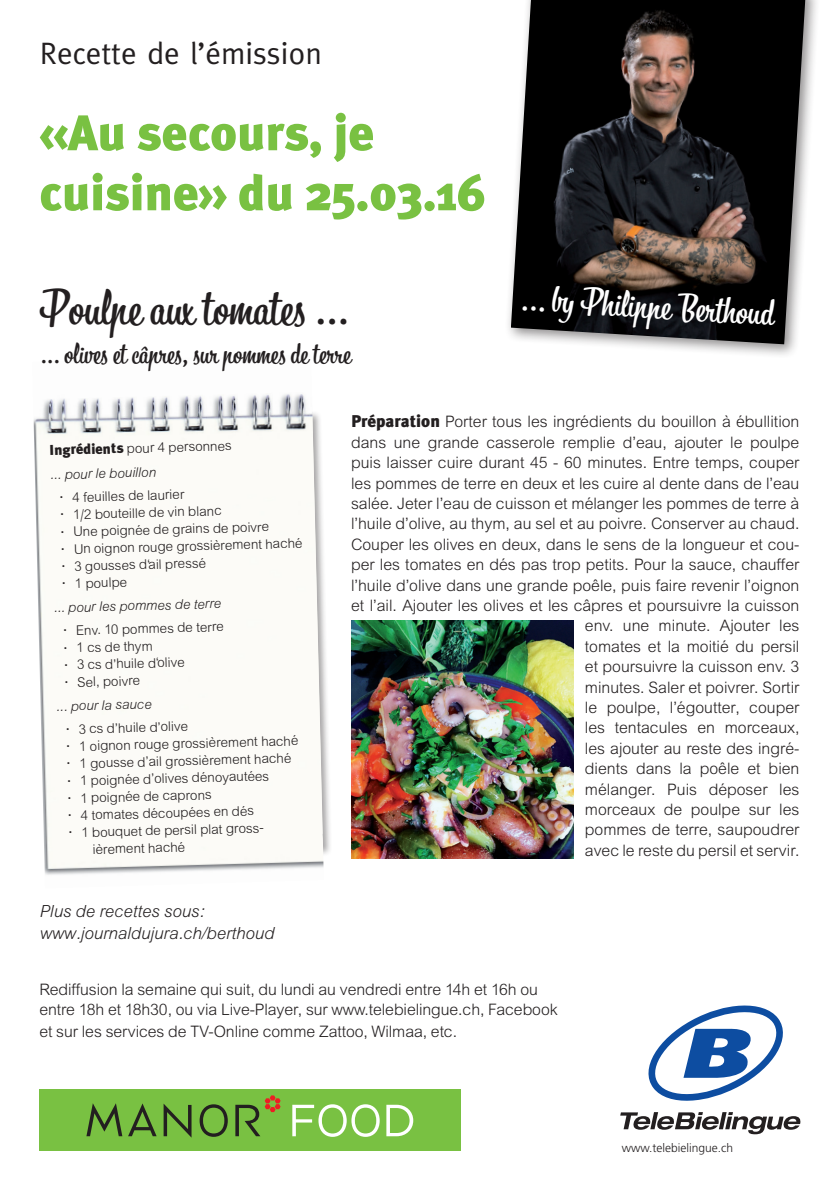
<style>
.page{position:relative;width:840px;height:1191px;background:#fff}
.page>*{position:absolute;margin:0;border:0;box-sizing:border-box;transform-origin:0 0}
.t1{font:900 50px/60px "Meta Plus";color:#79c142}
.t2{font:48px "Bistro Script";color:#231f20}
.t3{font:36px "Bistro Script";color:#fff}
.t4{font:31px "Meta Plus";color:#231f20}
.t5{font:28px "Bistro Script";color:#231f20}
.t6{font:18px/21.6px "Arial Itlic";color:#231f20}
.t7{font:17px/20.4px "Arial";color:#231f20;text-align:right}
.t8{font:14.4px/16.8px "Arial";color:#231f20}
.t9{font:14.4px "Arial Itlic";color:#231f20}
.t10{font:300 12px "Frutiger LT Std";color:#231f20}
.s1{font-family:"Meta Plus";font-weight:900}
</style>
<div class="page">
<div style="left:37px;top:410px;width:296px;height:454px;background:#231f20;opacity:.4"></div>
<img style="left:33px;top:394px;width:290px;height:481px">
<div style="left:39px;top:1088px;width:421px;height:62px;background:#79c142"></div>
<svg style="left:199px;top:1104px;width:29px;height:32px"></svg>
<svg style="left:163px;top:1103px;width:28px;height:34px"></svg>
<svg style="left:235px;top:1095px;width:45px;height:41px"></svg>
<svg style="left:128px;top:1103px;width:28px;height:33px"></svg>
<svg style="left:86px;top:1103px;width:36px;height:33px"></svg>
<svg style="left:292px;top:1104px;width:87px;height:32px"></svg>
<svg style="left:386px;top:1104px;width:27px;height:32px"></svg>
<svg style="left:620px;top:1005px;width:180px;height:129px"></svg>
<div style="left:504px;top:0;width:315px;height:359px;background:#231f20;opacity:.5"></div>
<img style="left:510px;top:0;width:294px;height:344px">
<img style="left:351px;top:621px;width:222px;height:237px">
<h3 class="t4" style="left:40px;top:36px;width:284px">Recette de l’émission</h3>
<h1 class="t1" style="left:40px;top:103px;width:447px">«Au secours, je cuisine» du 25.03.16</h1>
<h2 class="t2" style="left:40px;top:278px;width:309px">Poulpe aux tomates ...</h2>
<h3 class="t5" style="left:40px;top:336px;width:312px">... olives et câpres, sur pommes de terre</h3>
<h3 class="t3" style="left:522px;top:274px;width:255px;rotate:4deg">... by Philipp e Berthoud</h3>
<p class="t8" style="left:49px;top:444px;width:184px;rotate:-2deg"><span class="s1">Ingrédients</span> pour 4 personnes</p>
<p class="t9" style="left:50px;top:465px;width:107px;rotate:-2deg">... pour le bouillon</p>
<p class="t8" style="left:59px;top:491px;width:126px;rotate:-2deg">• 4 feuilles de laurier</p>
<p class="t8" style="left:60px;top:508px;width:163px;rotate:-2deg">• 1/2 bouteille de vin blanc</p>
<p class="t8" style="left:60px;top:525px;width:210px;rotate:-2deg">• Une poignée de grains de poivre</p>
<p class="t8" style="left:61px;top:543px;width:243px;rotate:-2deg">• Un oignon rouge grossièrement haché</p>
<p class="t8" style="left:61px;top:560px;width:146px;rotate:-2deg">• 3 gousses d‘ail pressé</p>
<p class="t8" style="left:62px;top:577px;width:67px;rotate:-2deg">• 1 poulpe</p>
<p class="t9" style="left:53px;top:598px;width:169px;rotate:-2deg">... pour les pommes de terre</p>
<p class="t8" style="left:63px;top:624px;width:162px;rotate:-2deg">• Env. 10 pommes de terre</p>
<p class="t8" style="left:63px;top:641px;width:90px;rotate:-2deg">• 1 cs de thym</p>
<p class="t8" style="left:64px;top:658px;width:122px;rotate:-2deg">• 3 cs d’huile d‘olive</p>
<p class="t8" style="left:64px;top:675px;width:77px;rotate:-2deg">• Sel, poivre</p>
<p class="t9" style="left:56px;top:697px;width:97px;rotate:-2deg">... pour la sauce</p>
<p class="t8" style="left:66px;top:722px;width:124px;rotate:-2deg">• 3 cs d’huile d’olive</p>
<p class="t8" style="left:66px;top:740px;width:233px;rotate:-2deg">• 1 oignon rouge grossièrement haché</p>
<p class="t8" style="left:66px;top:757px;width:226px;rotate:-2deg">• 1 gousse d’ail grossièrement haché</p>
<p class="t8" style="left:67px;top:774px;width:203px;rotate:-2deg">• 1 poignée d’olives dénoyautées</p>
<p class="t8" style="left:67px;top:791px;width:145px;rotate:-2deg">• 1 poignée de caprons</p>
<p class="t8" style="left:68px;top:809px;width:187px;rotate:-2deg">• 4 tomates découpées en dés</p>
<p class="t8" style="left:92px;top:825px;width:176px;text-indent:-23px;rotate:-2deg">• 1 bouquet de persil plat gross&shy;ièrement haché</p>
<p class="t6" style="left:40px;top:901px;width:236px">Plus de recettes sous: www.journaldujura.ch/berthoud</p>
<p class="t7" style="left:351px;top:413px;width:449px"><span class="s1">Préparation</span> Porter tous les ingrédients du bouillon à ébullition dans une grande casserole remplie d’eau, ajouter le poulpe puis laisser cuire durant 45 - 60 minutes. Entre temps, couper les pommes de terre en deux et les cuire al dente dans de l’eau salée. Jeter l’eau de cuisson et mélanger les pommes de terre à l’huile d’olive, au thym, au sel et au poivre. Conserver au chaud.<br>Couper les olives en deux, dans le sens de la longueur et cou&shy;per les tomates en dés pas trop petits. Pour la sauce, chauffer l’huile d’olive dans une grande poêle, puis faire revenir l’oignon et l’ail. Ajouter les olives et les câpres et poursuivre la cuisson env. une minute. Ajouter les<br>tomates et la moitié du persil<br>et poursuivre la cuisson env. 3<br>minutes. Saler et poivrer. Sortir<br>le poulpe, l’égoutter, couper<br>les tentacules en morceaux,<br>les ajouter au reste des ingré-<br>dients dans la poêle et bien<br>mélanger. Puis déposer les<br>morceaux de poulpe sur les<br>pommes de terre, saupoudrer<br>avec le reste du persil et servir.</p>
<p class="t7" style="left:39px;top:980px;width:519px;line-height:21px;text-align:left">Rediffusion la semaine qui suit, du lundi au vendredi entre 14h et 16h ou entre 18h et 18h30, ou via Live-Player, sur www.telebielingue.ch, Facebook et sur les services de TV-Online comme Zattoo, Wilmaa, etc.</p>
<p class="t10" style="left:621px;top:1140px;width:113px">www.telebielingue.ch</p>
</div>
